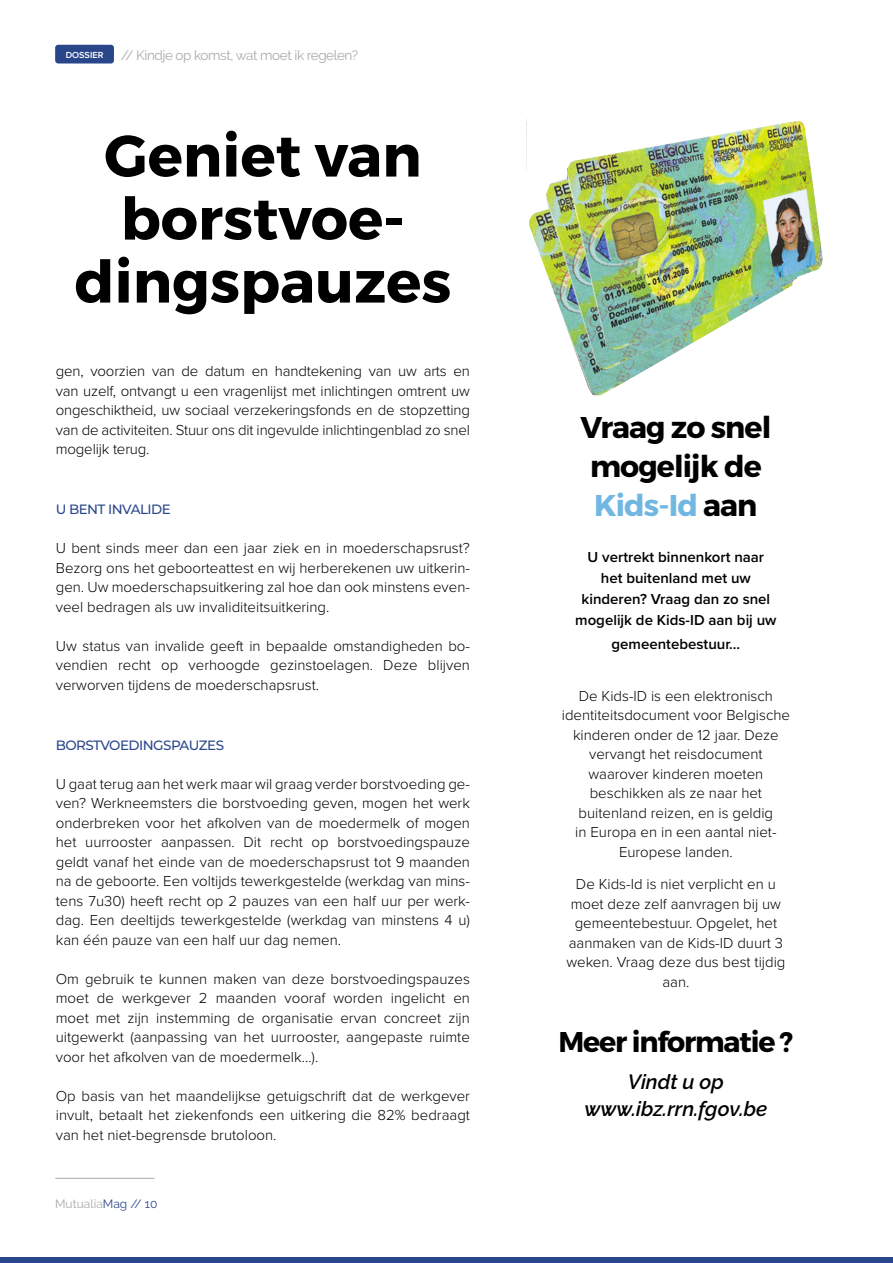
<style>
.page{position:relative;width:893px;height:1263px;background:#fff}
.page>*{position:absolute;margin:0;border:0;box-sizing:border-box;transform-origin:0 0}
.t1{font:700 58.5px/63px "Montserrat";color:#000001;text-align:center}
.t2{font:700 30px/39px "Montserrat";letter-spacing:-.03em;color:#000001;text-align:center}
.t3{font:700 28.5px "Montserrat";letter-spacing:-.04em;color:#000001}
.t4{font:italic 600 20.55px "Raleway";color:#000001}
.t5{font:300 15px/19.5px "Proxima Nova";color:#000001;text-align:justify}
.t6{font:600 15px/21px "Proxima Nova";color:#000001;text-align:center}
.t7{font:13.5px "Raleway";letter-spacing:-.03em;color:#aaa}
.t8{font:500 13.5px "Montserrat";letter-spacing:-.04em;color:#2a468b}
.t9{font:12px "Raleway";color:#aaa}
.t10{font:600 9.15px "Proxima Nova";color:#fff}
.s1{color:#2a468b}
.s2{color:#71b7e3}
</style>
<div class="page">
<hr style="left:55px;top:1178px;width:100px;height:1px;background:#aaa">
<div style="left:0;top:1257px;width:893px;height:6px;background:#2a468b"></div>
<div style="left:55px;top:45px;width:59px;height:18px;background:#2a468b;border-radius:3px"></div>
<img style="left:526px;top:121px;width:297px;height:275px">
<p class="t10" style="left:66px;top:48px;width:39px">DOSSIER</p>
<p class="t7" style="left:121px;top:48px;width:239px">// Kindje op komst, wat moet ik regelen?</p>
<p class="t1" style="left:74px;top:125px;width:378px">Geniet van borstvoe&shy;dingspauzes</p>
<p class="t5" style="left:56px;top:361px;width:416px">gen, voorzien van de datum en handtekening van uw arts en van uzelf, ontvangt u een vragenlijst met inlichtingen omtrent uw ongeschiktheid, uw sociaal verzekeringsfonds en de stopzetting van de activiteiten. Stuur ons dit ingevulde inlichtingenblad zo snel mogelijk terug.</p>
<p class="t8" style="left:56px;top:500px;width:116px">U BENT INVALIDE</p>
<p class="t5" style="left:56px;top:538px;width:416px">U bent sinds meer dan een jaar ziek en in moederschapsrust?<br>Bezorg ons het geboorteattest en wij herberekenen uw uitkerin&shy;gen. Uw moederschapsuitkering zal hoe dan ook minstens even&shy;veel bedragen als uw invaliditeitsuitkering.</p>
<p class="t5" style="left:56px;top:635px;width:416px">Uw status van invalide geeft in bepaalde omstandigheden bo&shy;vendien recht op verhoogde gezinstoelagen. Deze blijven verworven tijdens de moederschapsrust.</p>
<p class="t8" style="left:56px;top:735px;width:170px">BORSTVOEDINGSPAUZES</p>
<p class="t5" style="left:56px;top:773px;width:416px">U gaat terug aan het werk maar wil graag verder borstvoeding ge&shy;ven? Werkneemsters die borstvoeding geven, mogen het werk onderbreken voor het afkolven van de moedermelk of mogen het uurrooster aanpassen. Dit recht op borstvoedingspauze geldt vanaf het einde van de moederschapsrust tot 9 maanden na de geboorte. Een voltijds tewerkgestelde (werkdag van mins&shy;tens 7u30) heeft recht op 2 pauzes van een half uur per werk&shy;dag. Een deeltijds tewerkgestelde (werkdag van minstens 4 u) kan één pauze van een half uur dag nemen.</p>
<p class="t5" style="left:56px;top:968px;width:416px">Om gebruik te kunnen maken van deze borstvoedingspauzes moet de werkgever 2 maanden vooraf worden ingelicht en moet met zijn instemming de organisatie ervan concreet zijn uitgewerkt (aanpassing van het uurrooster, aangepaste ruimte voor het afkolven van de moedermelk...).</p>
<p class="t5" style="left:56px;top:1085px;width:416px">Op basis van het maandelijkse getuigschrift dat de werkgever invult, betaalt het ziekenfonds een uitkering die 82% bedraagt van het niet-begrensde brutoloon.</p>
<p class="t9" style="left:55px;top:1197px;width:104px">Mutualia<span class="s1">Mag // 10</span></p>
<p class="t2" style="left:580px;top:408px;width:192px">Vraag zo snel mogelijk de<br><span class="s2">Kids-Id</span> aan</p>
<p class="t6" style="left:575px;top:546px;width:203px">U vertrekt binnenkort naar het buitenland met uw kinderen? Vraag dan zo snel mogelijk de Kids-ID aan bij uw</p>
<p class="t6" style="left:611px;top:633px;width:130px">gemeentebestuur...</p>
<p class="t5" style="left:562px;top:685px;width:230px;text-align:center">De Kids-ID is een elektronisch identiteitsdocument voor Belgische kinderen onder de 12 jaar. Deze vervangt het reisdocument waarover kinderen moeten beschikken als ze naar het buitenland reizen, en is geldig<br>in Europa en in een aantal niet-<br>Europese landen.</p>
<p class="t5" style="left:566px;top:874px;width:221px;text-align:center">De Kids-Id is niet verplicht en u moet deze zelf aanvragen bij uw gemeentebestuur. Opgelet, het aanmaken van de Kids-ID duurt 3 weken. Vraag deze dus best tijdig aan.</p>
<p class="t3" style="left:558px;top:1025px;width:237px">Meer informatie ?</p>
<p class="t4" style="left:628px;top:1070px;width:98px">Vindt u op</p>
<p class="t4" style="left:584px;top:1097px;width:184px">www.ibz.rrn.fgov.be</p>
</div>
